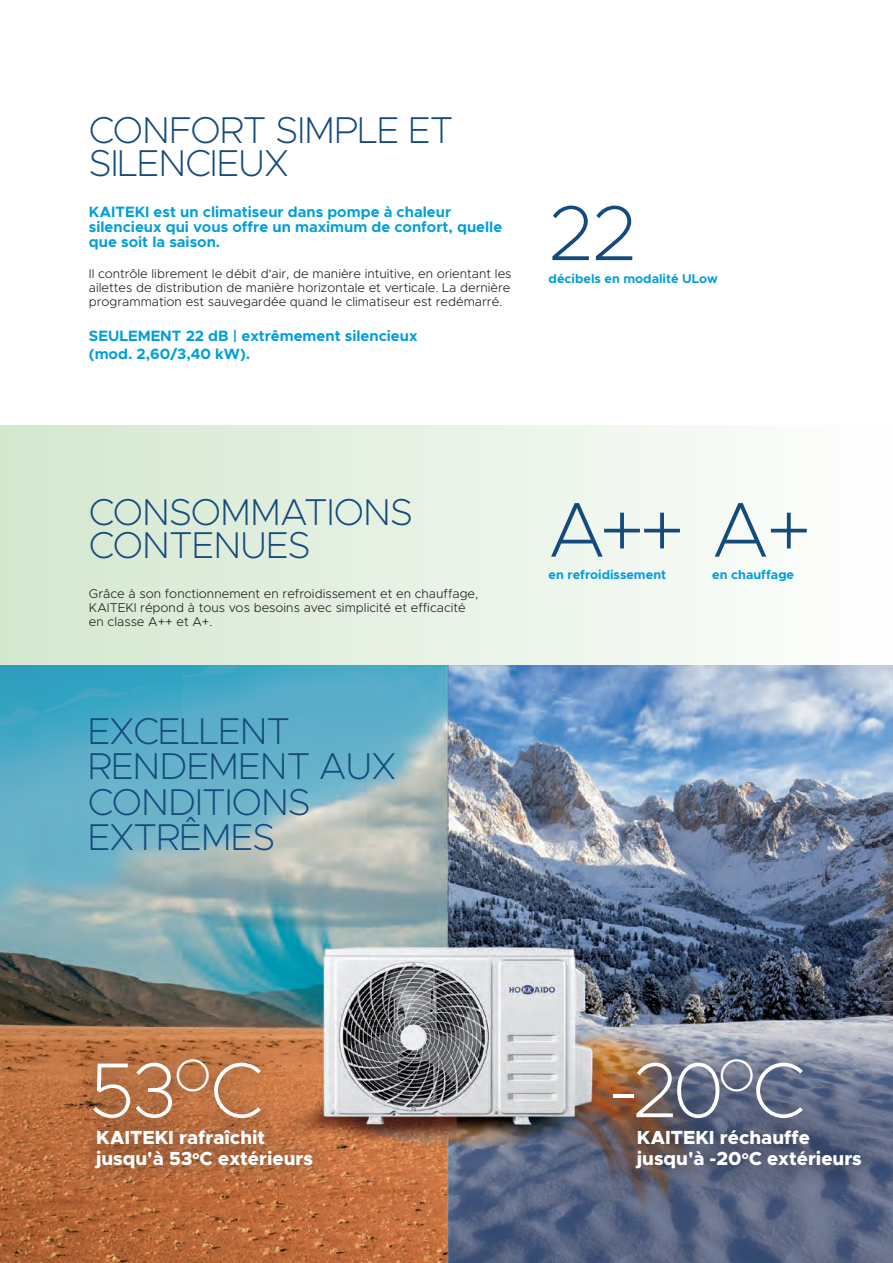
<style>
.page{position:relative;width:893px;height:1263px;background:#fff}
.page>*{position:absolute;margin:0;border:0;box-sizing:border-box;transform-origin:0 0}
.t1{font:200 78px "Metropolis";color:#fff}
.t2{font:200 78px "Metropolis";color:#144a7c}
.t3{font:200 37.5px/35.2px "Metropolis";letter-spacing:-.025em;color:#144a7c}
.t4{font:800 19.05px/20.9px "Metropolis";color:#fff}
.t5{font:700 15px/15px "Metropolis";color:#009fda}
.t6{font:300 12.75px/14.2px "Metropolis";color:#231f20;text-align:justify}
.t7{font:700 12.75px "Metropolis";color:#009fda}
</style>
<div class="page">
<img style="left:0;top:665px;width:893px;height:598px">
<div style="left:0;top:425px;width:893px;height:240px;background:linear-gradient(to right,#d3e7cf,#fefefe)"></div>
<div style="left:73px;top:1037px;width:208px;height:104px;background:#231f20;opacity:.75"></div>
<div style="left:593px;top:1037px;width:230px;height:104px;background:#231f20;opacity:.75"></div>
<div style="left:74px;top:1108px;width:260px;height:81px;background:#231f20;opacity:.75"></div>
<div style="left:614px;top:1108px;width:269px;height:81px;background:#231f20;opacity:.75"></div>
<h2 class="t3" style="left:89px;top:114px;width:366px;line-height:33px">CONFORT SIMPLE ET<br>SILENCIEUX</h2>
<p class="t5" style="left:89px;top:204px;width:415px">KAITEKI est un climatiseur dans pompe à chaleur silencieux qui vous offre un maximum de confort, quelle que soit la saison.</p>
<p class="t6" style="left:89px;top:266px;width:424px">Il contrôle librement le débit d'air, de manière intuitive, en orientant les ailettes de distribution de manière horizontale et verticale. La dernière programmation est sauvegardée quand le climatiseur est redémarré.</p>
<p class="t5" style="left:89px;top:327px;width:330px;line-height:18px">SEULEMENT 22 dB | extrêmement silencieux (mod. 2,60/3,40 kW).</p>
<h1 class="t2" style="left:549px;top:185px;width:90px">22</h1>
<p class="t7" style="left:549px;top:270px;width:171px">décibels en modalité ULow</p>
<h2 class="t3" style="left:89px;top:495px;width:325px;line-height:33px">CONSOMMATIONS<br>CONTENUES</h2>
<p class="t6" style="left:89px;top:586px;width:391px;text-align:left">Grâce à son fonctionnement en refroidissement et en chauffage,<br>KAITEKI répond à tous vos besoins avec simplicité et efficacité en classe A++ et A+.</p>
<h2 class="t3" style="left:88px;top:713px;width:310px">EXCELLENT<br>RENDEMENT AUX<br>CONDITIONS<br>EXTRÊMES</h2>
<h1 class="t2" style="left:549px;top:481px;width:265px">A++ A+</h1>
<p class="t7" style="left:549px;top:567px;width:119px">en refroidissement</p>
<p class="t7" style="left:712px;top:567px;width:83px">en chauffage</p>
<h1 class="t1" style="left:89px;top:1042px;width:176px">53<sup>O</sup>C</h1>
<h1 class="t1" style="left:609px;top:1042px;width:197px">-20<sup>O</sup>C</h1>
<h3 class="t4" style="left:96px;top:1127px;width:218px">KAITEKI rafraîchit jusqu'à 53<sup>o</sup>C extérieurs</h3>
<h3 class="t4" style="left:637px;top:1127px;width:227px">KAITEKI réchauffe jusqu'à -20<sup>o</sup>C extérieurs</h3>
</div>
